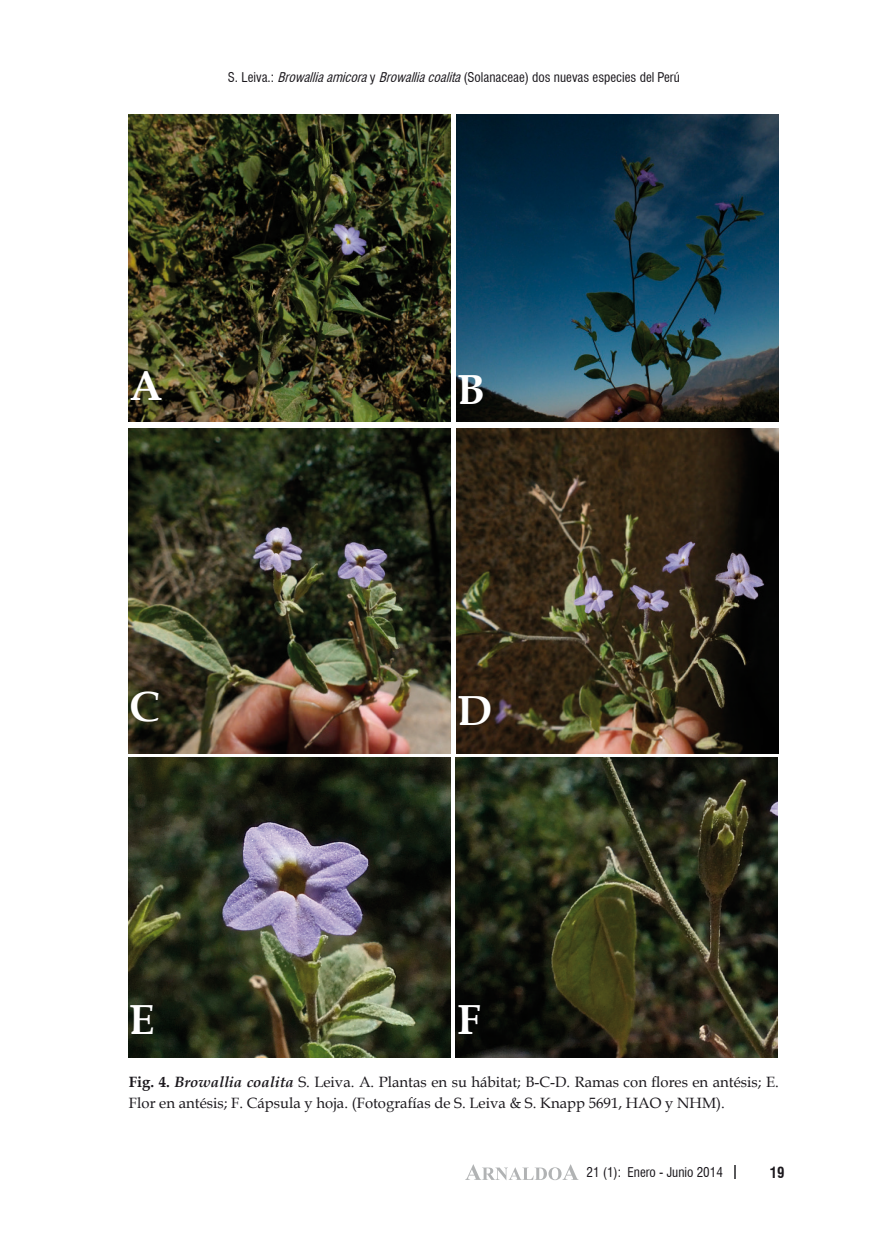
<style>
.page{position:relative;width:893px;height:1241px;background:#fff}
.page>*{position:absolute;margin:0;border:0;box-sizing:border-box;transform-origin:0 0}
.cuerpo_resumen{font:700 42px "Book Antiqua";color:#fff}
.cuerpo_resumen-2{font:14.88px/20.1px "Book Antiqua";color:#1a171c}
.t1{font:700 condensed 14.88px "Swiss 721 BT";color:#1a171c}
.filete{font:condensed 13.12px "Swiss 721 BT";color:#1a171c}
.s1{font-style:italic}
.s2{font-weight:700}
.s3{font-weight:700;font-style:italic}
</style>
<div class="page">
<svg style="left:466px;top:1164px;width:112px;height:15px"></svg>
<svg style="left:734px;top:1165px;width:2px;height:12px"></svg>
<img style="left:129px;top:114px;width:322px;height:308px">
<img style="left:129px;top:428px;width:322px;height:325px">
<img style="left:456px;top:114px;width:323px;height:308px">
<img style="left:456px;top:428px;width:323px;height:325px">
<img style="left:129px;top:757px;width:322px;height:300px">
<img style="left:455px;top:757px;width:323px;height:300px">
<p class="filete" style="left:228px;top:69px;width:453px">S. Leiva.: <span class="s1">Browalliaamicora</span>y <span class="s1">Browalliacoalita</span>(Solanaceae) dos nuevas especies del Perú</p>
<p class="cuerpo_resumen" style="left:130px;top:357px;width:34px">A</p>
<p class="cuerpo_resumen" style="left:457px;top:361px;width:30px">B</p>
<p class="cuerpo_resumen" style="left:130px;top:677px;width:32px">C</p>
<p class="cuerpo_resumen" style="left:457px;top:682px;width:36px">D</p>
<p class="cuerpo_resumen" style="left:129px;top:991px;width:27px">E</p>
<p class="cuerpo_resumen" style="left:457px;top:991px;width:25px">F</p>
<p class="cuerpo_resumen-2" style="left:129px;top:1071px;width:651px"><span class="s2">Fig. 4.</span> <span class="s3">Browallia coalita</span> S. Leiva. A. Plantas en su hábitat; B-C-D. Ramas con flores en antésis; E.<br>Flor en antésis; F. Cápsula y hoja. (Fotografías de S. Leiva &amp; S. Knapp 5691, HAO y NHM).</p>
<p class="filete" style="left:586px;top:1164px;width:138px">21 (1): Enero - Junio 2014</p>
<p class="t1" style="left:770px;top:1163px;width:16px">19</p>
</div>
